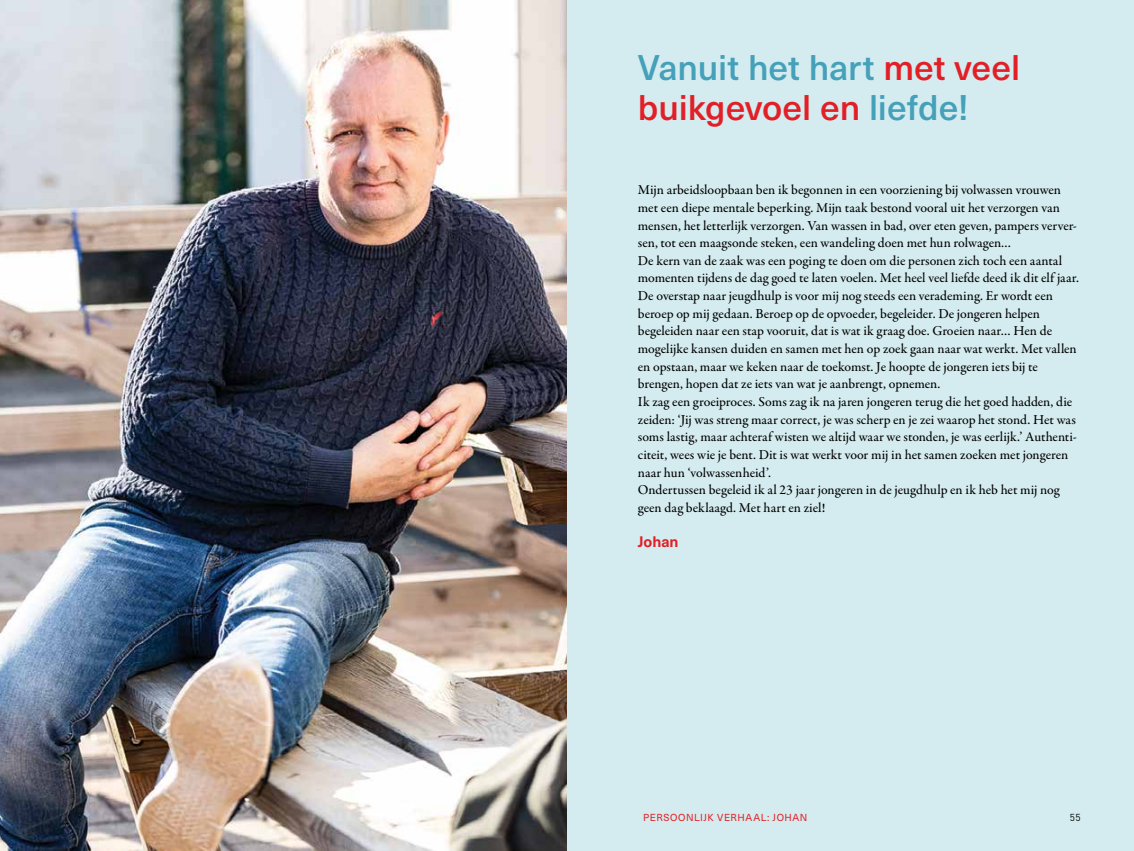
<style>
.page{position:relative;width:1134px;height:851px;background:#fff}
.page>*{position:absolute;margin:0;border:0;box-sizing:border-box;transform-origin:0 0}
.t1{font:500 35px/40.2px "Neue Haas Unica Pro";color:#45a0b9}
.t2{font:700 15px "Neue Haas Unica Pro";letter-spacing:-.005em;color:#e21f26}
.t3{font:500 13.75px/17.6px "Garamond Premr Pro";letter-spacing:-.005em;color:#000}
.t4{font:10px "Neue Haas Unica Pro";letter-spacing:.055em;color:#e21f26}
.t5{font:10px "DINOT";color:#000}
.s1{color:#e21f26}
</style>
<div class="page">
<div style="left:567px;top:0;width:567px;height:850px;background:#d4ecef"></div>
<img style="left:0;top:0;width:567px;height:850px">
<h1 class="t1" style="left:638px;top:48px;width:384px">Vanuit het hart <span class="s1">met veel buikgevoel en</span> liefde!</h1>
<p class="t3" style="left:638px;top:181px;width:443px">Mijn arbeidsloopbaan ben ik begonnen in een voorziening bij volwassen vrouwen met een diepe mentale beperking. Mijn taak bestond vooral uit het verzorgen van mensen, het letterlijk verzorgen. Van wassen in bad, over eten geven, pampers verver&shy;sen, tot een maagsonde steken, een wandeling doen met hun rolwagen…<br>De kern van de zaak was een poging te doen om die personen zich toch een aantal momenten tijdens de dag goed te laten voelen. Met heel veel liefde deed ik dit elf jaar.<br>De overstap naar jeugdhulp is voor mij nog steeds een verademing. Er wordt een beroep op mij gedaan. Beroep op de opvoeder, begeleider. De jongeren helpen begeleiden naar een stap vooruit, dat is wat ik graag doe. Groeien naar… Hen de mogelijke kansen duiden en samen met hen op zoek gaan naar wat werkt. Met vallen en opstaan, maar we keken naar de toekomst. Je hoopte de jongeren iets bij te brengen, hopen dat ze iets van wat je aanbrengt, opnemen.<br>Ik zag een groeiproces. Soms zag ik na jaren jongeren terug die het goed hadden, die zeiden: ‘Jij was streng maar correct, je was scherp en je zei waarop het stond. Het was soms lastig, maar achteraf wisten we altijd waar we stonden, je was eerlijk.’ Authenti&shy;citeit, wees wie je bent. Dit is wat werkt voor mij in het samen zoeken met jongeren naar hun ‘volwassenheid’.<br>Ondertussen begeleid ik al 23 jaar jongeren in de jeugdhulp en ik heb het mij nog geen dag beklaagd. Met hart en ziel!</p>
<p class="t2" style="left:638px;top:532px;width:42px">Johan</p>
<p class="t4" style="left:643px;top:810px;width:166px">PERSOONLIJK VERHAAL: JOHAN</p>
<p class="t5" style="left:1070px;top:810px;width:13px">55</p>
</div>
